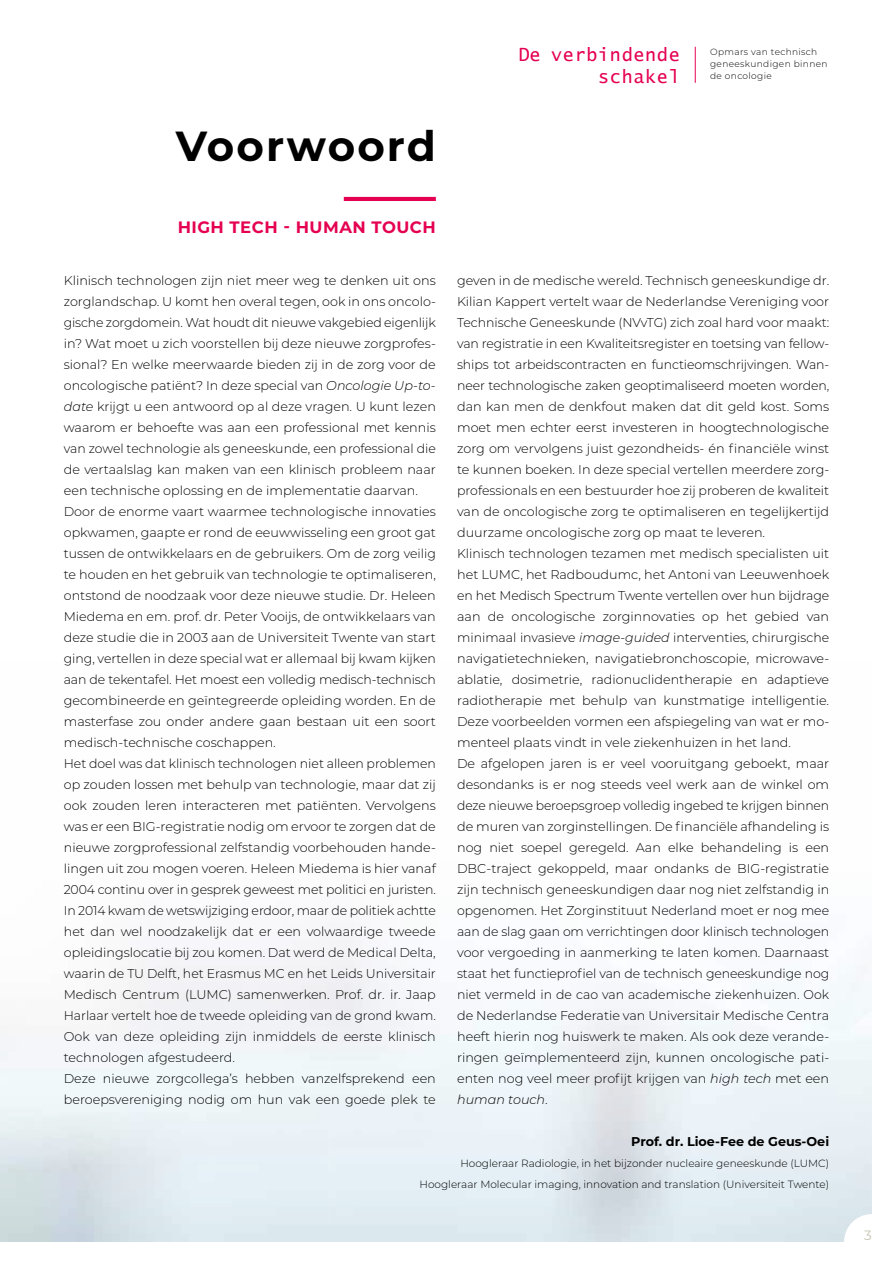
<style>
.page{position:relative;width:893px;height:1263px;background:#fff}
.page>*{position:absolute;margin:0;border:0;box-sizing:border-box;transform-origin:0 0}
.t1{font:700 42px "Montserrat";letter-spacing:.05em;color:#000}
.t2{font:18.3px/21.9px "Lucida Sans Typewriter";letter-spacing:.04em;color:#e50051;text-align:right}
.t3{font:700 16.5px "Montserrat";letter-spacing:.03em;color:#e50051}
.t4{font:13.5px "Montserrat";color:#c8c6b3}
.t5{font:300 12.75px/21px "Montserrat";color:#000}
.t6{font:700 12.75px "Montserrat";color:#000}
.t7{font:300 10.5px/21px "Montserrat";color:#000;text-align:right}
.t8{font:300 9px/12px "Montserrat";letter-spacing:.04em;color:#000}
.s1{font-style:italic}
</style>
<div class="page">
<hr style="left:344px;top:197px;width:92px;height:4px;background:#e50051">
<svg style="left:844px;top:1214px;width:28px;height:28px"></svg>
<hr style="left:695px;top:47px;width:1px;height:36px;background:#e50051">
<h1 class="t1" style="left:176px;top:116px;width:262px">Voorwoord</h1>
<p class="t3" style="left:178px;top:215px;width:260px">HIGH TECH - HUMAN TOUCH</p>
<h2 class="t2" style="left:519px;top:43px;width:163px">De verbindende schakel</h2>
<p class="t8" style="left:710px;top:46px;width:119px">Opmars van technisch geneeskundigen binnen de oncologie</p>
<p class="t5" style="left:64px;top:270px;width:374px">Klinisch technologen zijn niet meer weg te denken uit ons zorglandschap. U komt hen overal tegen, ook in ons oncolo&shy;gische zorgdomein. Wat houdt dit nieuwe vakgebied eigenlijk in? Wat moet u zich voorstellen bij deze nieuwe zorgprofes&shy;sional? En welke meerwaarde bieden zij in de zorg voor de oncologische patiënt? In deze special van <span class="s1">Oncologie Up-to&shy;date</span> krijgt u een antwoord op al deze vragen. U kunt lezen waarom er behoefte was aan een professional met kennis van zowel technologie als geneeskunde, een professional die de vertaalslag kan maken van een klinisch probleem naar een technische oplossing en de implementatie daarvan.<br>Door de enorme vaart waarmee technologische innovaties opkwamen, gaapte er rond de eeuwwisseling een groot gat tussen de ontwikkelaars en de gebruikers. Om de zorg veilig te houden en het gebruik van technologie te optimaliseren, ontstond de noodzaak voor deze nieuwe studie. Dr. Heleen Miedema en em. prof. dr. Peter Vooijs, de ontwikkelaars van deze studie die in 2003 aan de Universiteit Twente van start ging, vertellen in deze special wat er allemaal bij kwam kijken aan de tekentafel. Het moest een volledig medisch-technisch gecombineerde en geïntegreerde opleiding worden. En de masterfase zou onder andere gaan bestaan uit een soort medisch-technische coschappen.<br>Het doel was dat klinisch technologen niet alleen problemen op zouden lossen met behulp van technologie, maar dat zij ook zouden leren interacteren met patiënten. Vervolgens was er een BIG-registratie nodig om ervoor te zorgen dat de nieuwe zorgprofessional zelfstandig voorbehouden hande&shy;lingen uit zou mogen voeren. Heleen Miedema is hier vanaf 2004 continu over in gesprek geweest met politici en juristen.<br>In 2014 kwam de wetswijziging erdoor, maar de politiek achtte het dan wel noodzakelijk dat er een volwaardige tweede opleidingslocatie bij zou komen. Dat werd de Medical Delta, waarin de TU Delft, het Erasmus MC en het Leids Universitair Medisch Centrum (LUMC) samenwerken. Prof. dr. ir. Jaap Harlaar vertelt hoe de tweede opleiding van de grond kwam.<br>Ook van deze opleiding zijn inmiddels de eerste klinisch technologen afgestudeerd.<br>Deze nieuwe zorgcollega’s hebben vanzelfsprekend een beroepsvereniging nodig om hun vak een goede plek te</p>
<p class="t5" style="left:457px;top:270px;width:374px">geven in de medische wereld. Technisch geneeskundige dr.<br>Kilian Kappert vertelt waar de Nederlandse Vereniging voor Technische Geneeskunde (NVvTG) zich zoal hard voor maakt: van registratie in een Kwaliteitsregister en toetsing van fellow&shy;ships tot arbeidscontracten en functieomschrijvingen. Wan&shy;neer technologische zaken geoptimaliseerd moeten worden, dan kan men de denkfout maken dat dit geld kost. Soms moet men echter eerst investeren in hoogtechnologische zorg om vervolgens juist gezondheids- én financiële winst te kunnen boeken. In deze special vertellen meerdere zorg&shy;professionals en een bestuurder hoe zij proberen de kwaliteit van de oncologische zorg te optimaliseren en tegelijkertijd duurzame oncologische zorg op maat te leveren.<br>Klinisch technologen tezamen met medisch specialisten uit het LUMC, het Radboudumc, het Antoni van Leeuwenhoek en het Medisch Spectrum Twente vertellen over hun bijdrage aan de oncologische zorginnovaties op het gebied van minimaal invasieve <span class="s1">image-guided</span> interventies, chirurgische navigatietechnieken, navigatiebronchoscopie, microwave&shy;ablatie, dosimetrie, radionuclidentherapie en adaptieve radiotherapie met behulp van kunstmatige intelligentie.<br>Deze voorbeelden vormen een afspiegeling van wat er mo&shy;menteel plaats vindt in vele ziekenhuizen in het land.<br>De afgelopen jaren is er veel vooruitgang geboekt, maar desondanks is er nog steeds veel werk aan de winkel om deze nieuwe beroepsgroep volledig ingebed te krijgen binnen de muren van zorginstellingen. De financiële afhandeling is nog niet soepel geregeld. Aan elke behandeling is een DBC-traject gekoppeld, maar ondanks de BIG-registratie zijn technisch geneeskundigen daar nog niet zelfstandig in opgenomen. Het Zorginstituut Nederland moet er nog mee aan de slag gaan om verrichtingen door klinisch technologen voor vergoeding in aanmerking te laten komen. Daarnaast staat het functieprofiel van de technisch geneeskundige nog niet vermeld in de cao van academische ziekenhuizen. Ook de Nederlandse Federatie van Universitair Medische Centra heeft hierin nog huiswerk te maken. Als ook deze verande&shy;ringen geïmplementeerd zijn, kunnen oncologische pati&shy;ënten nog veel meer profijt krijgen van <span class="s1">high tech</span> met een <span class="s1">human touch</span>.</p>
<p class="t6" style="left:631px;top:1132px;width:199px">Prof. dr. Lioe-Fee de Geus-Oei</p>
<p class="t7" style="left:420px;top:1152px;width:411px">Hoogleraar Radiologie, in het bijzonder nucleaire geneeskunde (LUMC)<br>Hoogleraar Molecular imaging, innovation and translation (Universiteit Twente)</p>
<p class="t4" style="left:864px;top:1226px;width:9px">3</p>
</div>
